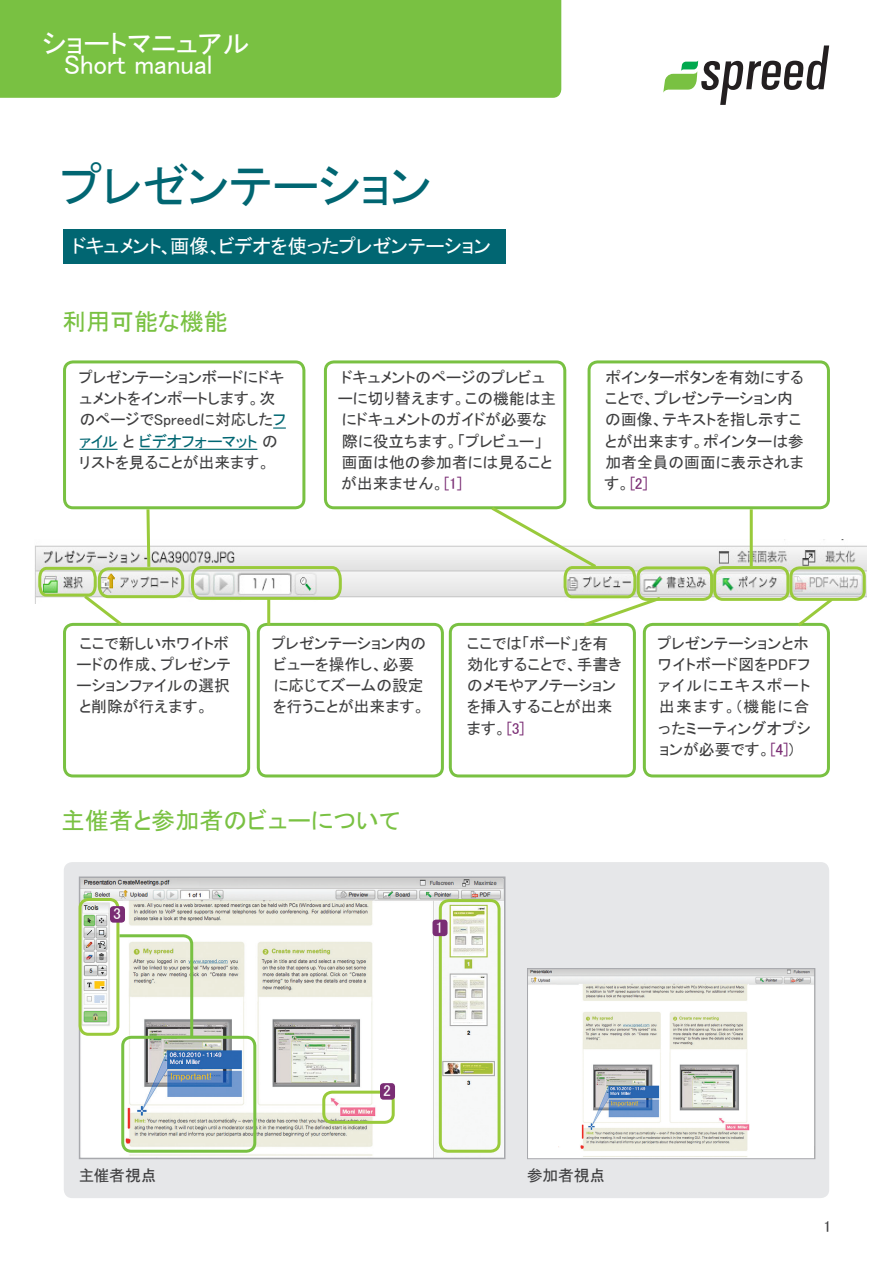
<style>
.page{position:relative;width:893px;height:1263px;background:#fff}
.page>*{position:absolute;margin:0;border:0;box-sizing:border-box;transform-origin:0 0}
.TitleDocument{font:48px "MS P Gothic";letter-spacing:-.01em;color:#016672}
.fliesstext_aufzählun{font:27px "MS P Gothic";color:#fff}
.headline2{font:24px "MS P Gothic";color:#79c142}
.SubtitleDocument{font:19.5px "MS P Gothic";letter-spacing:-.015em;color:#fff}
.fliesstext_en{font:15.75px/21.3px "MS P Gothic";color:#3e3e3f}
.fliesstext_en-2{font:15.75px/21.3px "MS P Gothic";letter-spacing:.02em;color:#3e3e3f}
.tableFließtext_de{font:15.75px "MS P Gothic";letter-spacing:-.005em;color:#3e3e3f}
.t1{font:15.75px "MS P Gothic";color:#fff}
.s1{color:#016672}
.s2{color:#7a2d74}
</style>
<div class="page">
<svg style="left:663px;top:45px;width:166px;height:60px"></svg>
<div style="left:0;top:0;width:561px;height:98px;background:#79c142"></div>
<div style="left:64px;top:862px;width:765px;height:336px;background:#e6e7e9;border-radius:9px"></div>
<img style="left:35px;top:539px;width:832px;height:65px">
<div style="left:64px;top:230px;width:442px;height:34px;background:#016672"></div>
<div style="left:63px;top:623px;width:187px;height:154px;border:3px solid #79c142;border-radius:9px"></div>
<div style="left:449px;top:623px;width:187px;height:154px;border:3px solid #79c142;border-radius:9px"></div>
<div style="left:257px;top:623px;width:187px;height:154px;border:3px solid #79c142;border-radius:9px"></div>
<div style="left:63px;top:360px;width:242px;height:149px;border:3px solid #79c142;border-radius:9px"></div>
<svg style="left:273px;top:427px;width:13px;height:2px"></svg>
<hr style="left:80px;top:449px;width:38px;height:1px;background:#016672">
<hr style="left:139px;top:449px;width:118px;height:1px;background:#016672">
<div style="left:324px;top:360px;width:242px;height:149px;border:3px solid #79c142;border-radius:9px"></div>
<div style="left:588px;top:360px;width:242px;height:149px;border:3px solid #79c142;border-radius:9px"></div>
<div style="left:643px;top:623px;width:187px;height:154px;border:3px solid #79c142;border-radius:9px"></div>
<img style="left:529px;top:970px;width:284px;height:187px">
<div style="left:527px;top:968px;width:288px;height:191px;border:1px solid #a8a9ad"></div>
<img style="left:82px;top:879px;width:420px;height:277px">
<div style="left:79px;top:876px;width:426px;height:283px;border:2px solid #a8a9ad"></div>
<div style="left:439px;top:899px;width:62px;height:254px;border:3px solid #99ca3b;border-radius:9px"></div>
<div style="left:322px;top:1091px;width:73px;height:33px;border:3px solid #99ca3b;border-radius:9px"></div>
<div style="left:79px;top:898px;width:40px;height:138px;border:3px solid #99ca3b;border-radius:9px"></div>
<svg style="left:116px;top:933px;width:79px;height:107px"></svg>
<div style="left:121px;top:1036px;width:135px;height:117px;border:3px solid #79c142;border-radius:9px"></div>
<div style="left:380px;top:1083px;width:15px;height:17px;background:#7a2d74;border-radius:3px"></div>
<div style="left:110px;top:906px;width:15px;height:17px;background:#7a2d74;border-radius:3px"></div>
<div style="left:432px;top:920px;width:15px;height:16px;background:#7a2d74;border-radius:3px"></div>
<svg style="left:37px;top:565px;width:88px;height:63px"></svg>
<svg style="left:189px;top:565px;width:154px;height:36px"></svg>
<hr style="left:267px;top:599px;width:3px;height:26px;background:#99ca3b">
<div style="left:98px;top:567px;width:86px;height:31px;border:3px solid #99ca3b;border-radius:10px"></div>
<svg style="left:145px;top:506px;width:7px;height:64px"></svg>
<div style="left:637px;top:566px;width:76px;height:35px;border:3px solid #99ca3b;border-radius:9px"></div>
<svg style="left:488px;top:504px;width:176px;height:124px"></svg>
<div style="left:713px;top:566px;width:76px;height:35px;border:3px solid #99ca3b;border-radius:9px"></div>
<hr style="left:750px;top:509px;width:3px;height:57px;background:#99ca3b">
<div style="left:789px;top:566px;width:77px;height:35px;border:3px solid #99ca3b;border-radius:9px"></div>
<svg style="left:794px;top:595px;width:42px;height:34px"></svg>
<p class="fliesstext_aufzählun" style="left:43px;top:30px;width:208px">ショートマニュアル</p>
<h2 class="fliesstext_aufzählun" style="left:64px;top:50px;width:150px">Short manual</h2>
<p class="TitleDocument" style="left:60px;top:161px;width:373px">プレゼンテーション</p>
<p class="SubtitleDocument" style="left:72px;top:236px;width:420px">ドキュメント、画像、ビデオを使ったプレゼンテーション</p>
<p class="headline2" style="left:62px;top:309px;width:167px">利用可能な機能</p>
<p class="fliesstext_en" style="left:79px;top:366px;width:208px">プレゼンテーションボードにドキュメントをインポートします。次のページでSpreedに対応した<span class="s1">ファイル</span> と <span class="s1">ビデオフォーマット</span> のリストを見ることが出来ます。</p>
<p class="fliesstext_en" style="left:338px;top:366px;width:220px">ドキュメントのページのプレビューに切り替えます。この機能は主にドキュメントのガイドが必要な際に役立ちます。「プレビュー」画面は他の参加者には見ることが出来ません。<span class="s2">[1]</span></p>
<p class="fliesstext_en" style="left:604px;top:366px;width:201px">ポインターボタンを有効にすることで、プレゼンテーション内の画像、テキストを指し示すことが出来ます。ポインターは参加者全員の画面に表示されます。<span class="s2">[2]</span></p>
<p class="fliesstext_en" style="left:77px;top:632px;width:156px;text-align:justify">ここで新しいホワイトボードの作成、プレゼンテーションファイルの選択と削除が行えます。</p>
<p class="fliesstext_en" style="left:272px;top:632px;width:156px">プレゼンテーション内のビューを操作し、必要に応じてズームの設定を行うことが出来ます。</p>
<p class="fliesstext_en" style="left:467px;top:632px;width:156px">ここでは「ボード」を有効化することで、手書きのメモやアノテーションを挿入することが出来ます。<span class="s2">[3]</span></p>
<p class="headline2" style="left:61px;top:809px;width:341px">主催者と参加者のビューについて</p>
<p class="t1" style="left:113px;top:906px;width:9px">3</p>
<p class="t1" style="left:436px;top:919px;width:9px">1</p>
<p class="fliesstext_en-2" style="left:657px;top:632px;width:155px">プレゼンテーションとホワイトボード図をPDFファイルにエキスポート出来ます。(機能に合ったミーティングオプションが必要です。<span class="s2">[4]</span>)</p>
<p class="t1" style="left:383px;top:1083px;width:9px">2</p>
<p class="tableFließtext_de" style="left:79px;top:1167px;width:79px">主催者視点</p>
<p class="tableFließtext_de" style="left:527px;top:1167px;width:80px">参加者視点</p>
<p class="fliesstext_en" style="left:824px;top:1216px;width:9px">1</p>
</div>
